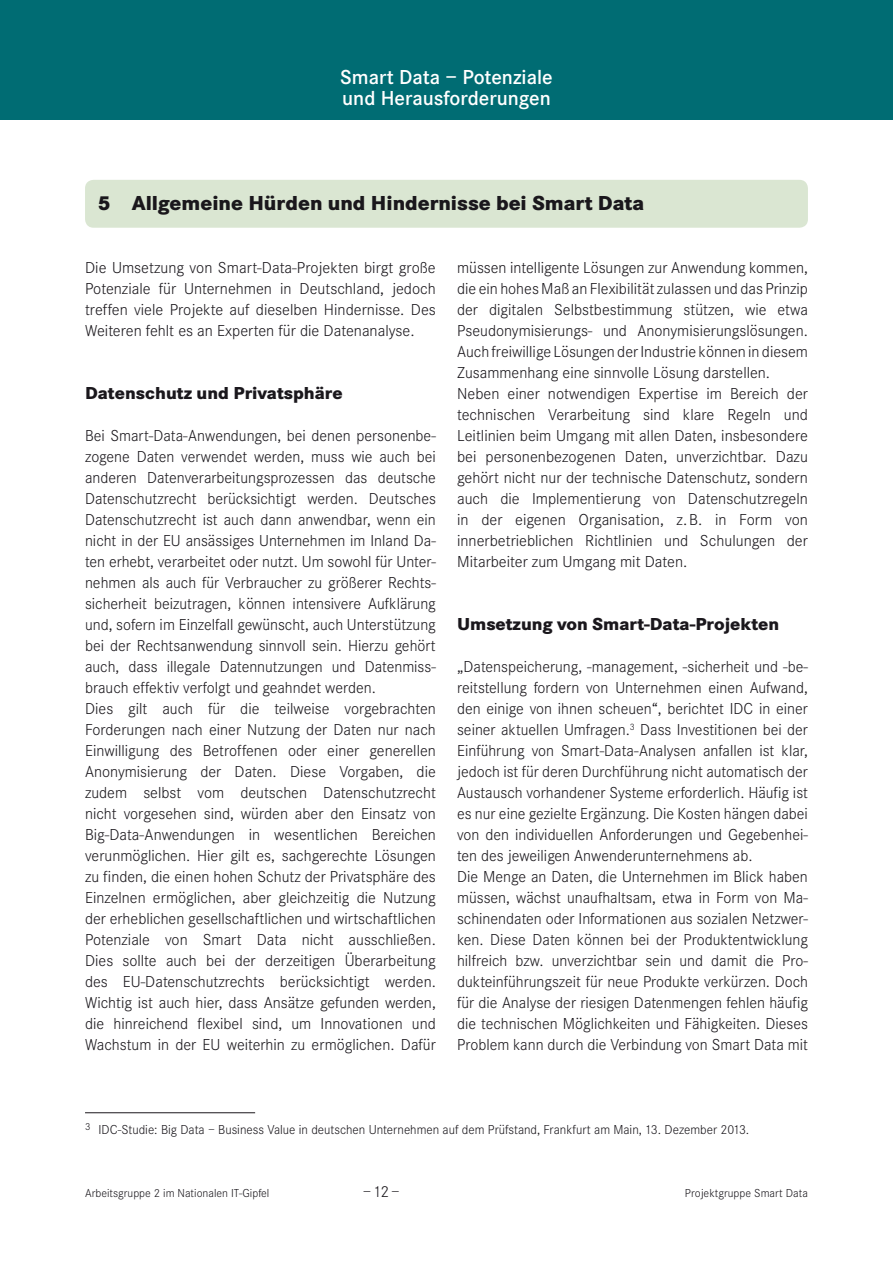
<style>
.page{position:relative;width:893px;height:1263px;background:#fff}
.page>*{position:absolute;margin:0;border:0;box-sizing:border-box;transform-origin:0 0}
.t1{font:800 21px "Corporate S";color:#1a171c}
.t2{font:600 21px/21px "Corporate S";color:#fff}
.t3{font:800 18px "Corporate S";color:#1a171c}
.t4{font:300 16.5px/21px "Corporate S";color:#1a171c}
.t5{font:300 13.5px "Corporate S";color:#1a171c}
.t6{font:300 12px "Corporate S";color:#1a171c}
</style>
<div class="page">
<div style="left:0;top:0;width:893px;height:120px;background:#006c73"></div>
<div style="left:85px;top:180px;width:723px;height:48px;background:#dae6d2;border-radius:9px"></div>
<hr style="left:85px;top:1112px;width:170px;height:1px;background:#1a171c">
<p class="t2" style="left:340px;top:67px;width:214px">Smart Data – Potenziale und Herausforderungen</p>
<p class="t1" style="left:98px;top:190px;width:548px">5 Allgemeine Hürden und Hindernisse bei Smart Data</p>
<p class="t4" style="left:85px;top:257px;width:352px;text-align:justify">Die Umsetzung von Smart-Data-Projekten birgt große Potenziale für Unternehmen in Deutschland, jedoch treffen viele Projekte auf dieselben Hindernisse. Des Weiteren fehlt es an Experten für die Datenanalyse.</p>
<p class="t3" style="left:85px;top:382px;width:259px">Datenschutz und Privatsphäre</p>
<p class="t4" style="left:85px;top:425px;width:352px">Bei Smart-Data-Anwendungen, bei denen personenbe&shy;zogene Daten verwendet werden, muss wie auch bei anderen Datenverarbeitungsprozessen das deutsche Datenschutzrecht berücksichtigt werden. Deutsches Datenschutzrecht ist auch dann anwendbar, wenn ein nicht in der EU ansässiges Unternehmen im Inland Da&shy;ten erhebt, verarbeitet oder nutzt. Um sowohl für Unter&shy;nehmen als auch für Verbraucher zu größerer Rechts&shy;sicherheit beizutragen, können intensivere Aufklärung und, sofern im Einzelfall gewünscht, auch Unterstützung bei der Rechtsanwendung sinnvoll sein. Hierzu gehört auch, dass illegale Datennutzungen und Datenmiss&shy;brauch effektiv verfolgt und geahndet werden.<br>Dies gilt auch für die teilweise vorgebrachten Forderungen nach einer Nutzung der Daten nur nach Einwilligung des Betroffenen oder einer generellen Anonymisierung der Daten. Diese Vorgaben, die zudem selbst vom deutschen Datenschutzrecht nicht vorgesehen sind, würden aber den Einsatz von Big-Data-Anwendungen in wesentlichen Bereichen verunmöglichen. Hier gilt es, sachgerechte Lösungen zu finden, die einen hohen Schutz der Privatsphäre des Einzelnen ermöglichen, aber gleichzeitig die Nutzung der erheblichen gesellschaftlichen und wirtschaftlichen Potenziale von Smart Data nicht ausschließen.<br>Dies sollte auch bei der derzeitigen Überarbeitung des EU-Datenschutzrechts berücksichtigt werden.<br>Wichtig ist auch hier, dass Ansätze gefunden werden, die hinreichend flexibel sind, um Innovationen und Wachstum in der EU weiterhin zu ermöglichen. Dafür</p>
<p class="t4" style="left:457px;top:257px;width:352px">müssen intelligente Lösungen zur Anwendung kommen, die ein hohes Maß an Flexibilität zulassen und das Prinzip der digitalen Selbstbestimmung stützen, wie etwa Pseudonymisierungs- und Anonymisierungslösungen.<br>Auch freiwillige Lösungen der Industrie können in diesem Zusammenhang eine sinnvolle Lösung darstellen.<br>Neben einer notwendigen Expertise im Bereich der technischen Verarbeitung sind klare Regeln und Leitlinien beim Umgang mit allen Daten, insbesondere bei personenbezogenen Daten, unverzichtbar. Dazu gehört nicht nur der technische Datenschutz, sondern auch die Implementierung von Datenschutzregeln in der eigenen Organisation, z.B. in Form von innerbetrieblichen Richtlinien und Schulungen der Mitarbeiter zum Umgang mit Daten.</p>
<p class="t3" style="left:457px;top:613px;width:323px">Umsetzung von Smart-Data-Projekten</p>
<p class="t4" style="left:457px;top:656px;width:352px">„Datenspeicherung, -management, -sicherheit und -be&shy;reitstellung fordern von Unternehmen einen Aufwand, den einige von ihnen scheuen“, berichtet IDC in einer seiner aktuellen Umfragen.<sup>3</sup> Dass Investitionen bei der Einführung von Smart-Data-Analysen anfallen ist klar, jedoch ist für deren Durchführung nicht automatisch der Austausch vorhandener Systeme erforderlich. Häufig ist es nur eine gezielte Ergänzung. Die Kosten hängen dabei von den individuellen Anforderungen und Gegebenhei&shy;ten des jeweiligen Anwenderunternehmens ab.<br>Die Menge an Daten, die Unternehmen im Blick haben müssen, wächst unaufhaltsam, etwa in Form von Ma&shy;schinendaten oder Informationen aus sozialen Netzwer&shy;ken. Diese Daten können bei der Produktentwicklung hilfreich bzw. unverzichtbar sein und damit die Pro&shy;dukteinführungszeit für neue Produkte verkürzen. Doch für die Analyse der riesigen Datenmengen fehlen häufig die technischen Möglichkeiten und Fähigkeiten. Dieses Problem kann durch die Verbindung von Smart Data mit</p>
<p class="t5" style="left:85px;top:1122px;width:666px"><sup>3</sup> IDC-Studie: Big Data – Business Value in deutschen Unternehmen auf dem Prüfstand, Frankfurt am Main, 13. Dezember 2013.</p>
<p class="t6" style="left:85px;top:1186px;width:186px">Arbeitsgruppe 2 im Nationalen IT-Gipfel</p>
<p class="t4" style="left:363px;top:1181px;width:38px">–12–</p>
<p class="t6" style="left:685px;top:1186px;width:125px">Projektgruppe Smart Data</p>
</div>
